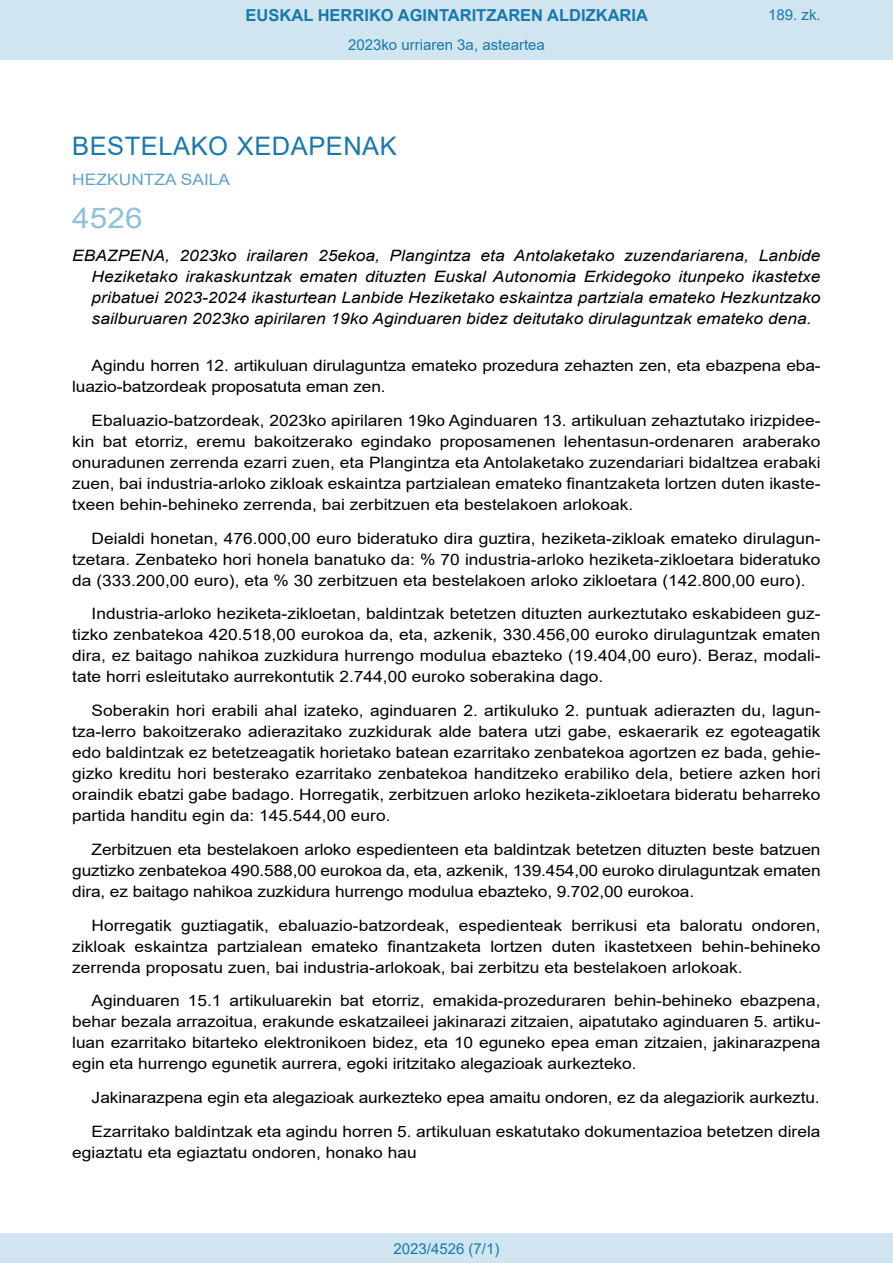
<style>
.page{position:relative;width:893px;height:1263px;background:#fff}
.page>*{position:absolute;margin:0;border:0;box-sizing:border-box;transform-origin:0 0}
.BOPVOrden{font:28.5px "Arial";color:#90c0db;scale:1.11 1}
.BOPVSeccion{font:25.5px "Arial";letter-spacing:.02em;color:#1879ad}
.t1{font:700 16.5px "Arial";color:#1879ad}
.BOPVDetalle{font:15.6px/21px "Arial";color:#000;text-align:justify;scale:1.11 1}
.BOPVTitulo{font:italic 15.6px/21px "Arial";color:#000;text-align:justify;scale:1.11 1}
.BOPVOrganismo{font:15.6px "Arial";letter-spacing:.005em;color:#5ea4ca;scale:1.11 1}
.Paginacion_Centro{font:15px "Arial";color:#1879ad}
</style>
<div class="page">
<div style="left:0;top:0;width:893px;height:60px;background:#d0e5f0"></div>
<div style="left:0;top:1233px;width:893px;height:30px;background:#d0e5f0"></div>
<p class="t1" style="left:246px;top:3px;width:404px">EUSKAL HERRIKO AGINTARITZAREN ALDIZKARIA</p>
<p class="Paginacion_Centro" style="left:348px;top:35px;width:198px">2023ko urriaren 3a, asteartea</p>
<p class="Paginacion_Centro" style="left:768px;top:5px;width:54px">189. zk.</p>
<p class="BOPVSeccion" style="left:72px;top:128px;width:326px">BESTELAKO XEDAPENAK</p>
<p class="BOPVOrganismo" style="left:72px;top:169px;width:144px">HEZKUNTZA SAILA</p>
<p class="BOPVOrden" style="left:72px;top:198px;width:65px">4526</p>
<p class="BOPVTitulo" style="left:92px;top:246px;width:658px;text-indent:-19px">EBAZPENA, 2023ko irailaren 25ekoa, Plangintza eta Antolaketako zuzendariarena, Lanbide Heziketako irakaskuntzak ematen dituzten Euskal Autonomia Erkidegoko itunpeko ikastetxe pribatuei 2023-2024 ikasturtean Lanbide Heziketako eskaintza partziala emateko Hezkuntzako sailburuaren 2023ko apirilaren 19ko Aginduaren bidez deitutako dirulaguntzak emateko dena.</p>
<p class="BOPVDetalle" style="left:72px;top:355px;width:676px;text-indent:19px">Agindu horren 12. artikuluan dirulaguntza emateko prozedura zehazten zen, eta ebazpena eba&shy;luazio-batzordeak proposatuta eman zen.</p>
<p class="BOPVDetalle" style="left:72px;top:410px;width:676px;text-indent:19px">Ebaluazio-batzordeak, 2023ko apirilaren 19ko Aginduaren 13. artikuluan zehaztutako irizpidee&shy;kin bat etorriz, eremu bakoitzerako egindako proposamenen lehentasun-ordenaren araberako onuradunen zerrenda ezarri zuen, eta Plangintza eta Antolaketako zuzendariari bidaltzea erabaki zuen, bai industria-arloko zikloak eskaintza partzialean emateko finantzaketa lortzen duten ikaste&shy;txeen behin-behineko zerrenda, bai zerbitzuen eta bestelakoen arlokoak.</p>
<p class="BOPVDetalle" style="left:72px;top:527px;width:676px;text-indent:19px">Deialdi honetan, 476.000,00 euro bideratuko dira guztira, heziketa-zikloak emateko dirulagun&shy;tzetara. Zenbateko hori honela banatuko da: % 70 industria-arloko heziketa-zikloetara bideratuko da (333.200,00 euro), eta % 30 zerbitzuen eta bestelakoen arloko zikloetara (142.800,00 euro).</p>
<p class="BOPVDetalle" style="left:72px;top:603px;width:676px;text-indent:19px">Industria-arloko heziketa-zikloetan, baldintzak betetzen dituzten aurkeztutako eskabideen guz&shy;tizko zenbatekoa 420.518,00 eurokoa da, eta, azkenik, 330.456,00 euroko dirulaguntzak ematen dira, ez baitago nahikoa zuzkidura hurrengo modulua ebazteko (19.404,00 euro). Beraz, modali&shy;tate horri esleitutako aurrekontutik 2.744,00 euroko soberakina dago.</p>
<p class="BOPVDetalle" style="left:72px;top:700px;width:676px;text-indent:19px">Soberakin hori erabili ahal izateko, aginduaren 2. artikuluko 2. puntuak adierazten du, lagun&shy;tza-lerro bakoitzerako adierazitako zuzkidurak alde batera utzi gabe, eskaerarik ez egoteagatik edo baldintzak ez betetzeagatik horietako batean ezarritako zenbatekoa agortzen ez bada, gehie&shy;gizko kreditu hori besterako ezarritako zenbatekoa handitzeko erabiliko dela, betiere azken hori oraindik ebatzi gabe badago. Horregatik, zerbitzuen arloko heziketa-zikloetara bideratu beharreko partida handitu egin da: 145.544,00 euro.</p>
<p class="BOPVDetalle" style="left:72px;top:839px;width:676px;text-indent:19px">Zerbitzuen eta bestelakoen arloko espedienteen eta baldintzak betetzen dituzten beste batzuen guztizko zenbatekoa 490.588,00 eurokoa da, eta, azkenik, 139.454,00 euroko dirulaguntzak ematen dira, ez baitago nahikoa zuzkidura hurrengo modulua ebazteko, 9.702,00 eurokoa.</p>
<p class="BOPVDetalle" style="left:72px;top:914px;width:676px;text-indent:19px">Horregatik guztiagatik, ebaluazio-batzordeak, espedienteak berrikusi eta baloratu ondoren, zikloak eskaintza partzialean emateko finantzaketa lortzen duten ikastetxeen behin-behineko zerrenda proposatu zuen, bai industria-arlokoak, bai zerbitzu eta bestelakoen arlokoak.</p>
<p class="BOPVDetalle" style="left:72px;top:990px;width:676px;text-indent:19px">Aginduaren 15.1 artikuluarekin bat etorriz, emakida-prozeduraren behin-behineko ebazpena, behar bezala arrazoitua, erakunde eskatzaileei jakinarazi zitzaien, aipatutako aginduaren 5. artiku&shy;luan ezarritako bitarteko elektronikoen bidez, eta 10 eguneko epea eman zitzaien, jakinarazpena egin eta hurrengo egunetik aurrera, egoki iritzitako alegazioak aurkezteko.</p>
<p class="BOPVDetalle" style="left:92px;top:1087px;width:657px">Jakinarazpena egin eta alegazioak aurkezteko epea amaitu ondoren, ez da alegaziorik aurkeztu.</p>
<p class="BOPVDetalle" style="left:72px;top:1121px;width:676px;text-indent:19px">Ezarritako baldintzak eta agindu horren 5. artikuluan eskatutako dokumentazioa betetzen direla egiaztatu eta egiaztatu ondoren, honako hau</p>
<p class="Paginacion_Centro" style="left:393px;top:1238px;width:107px">2023/4526 (7/1)</p>
</div>
